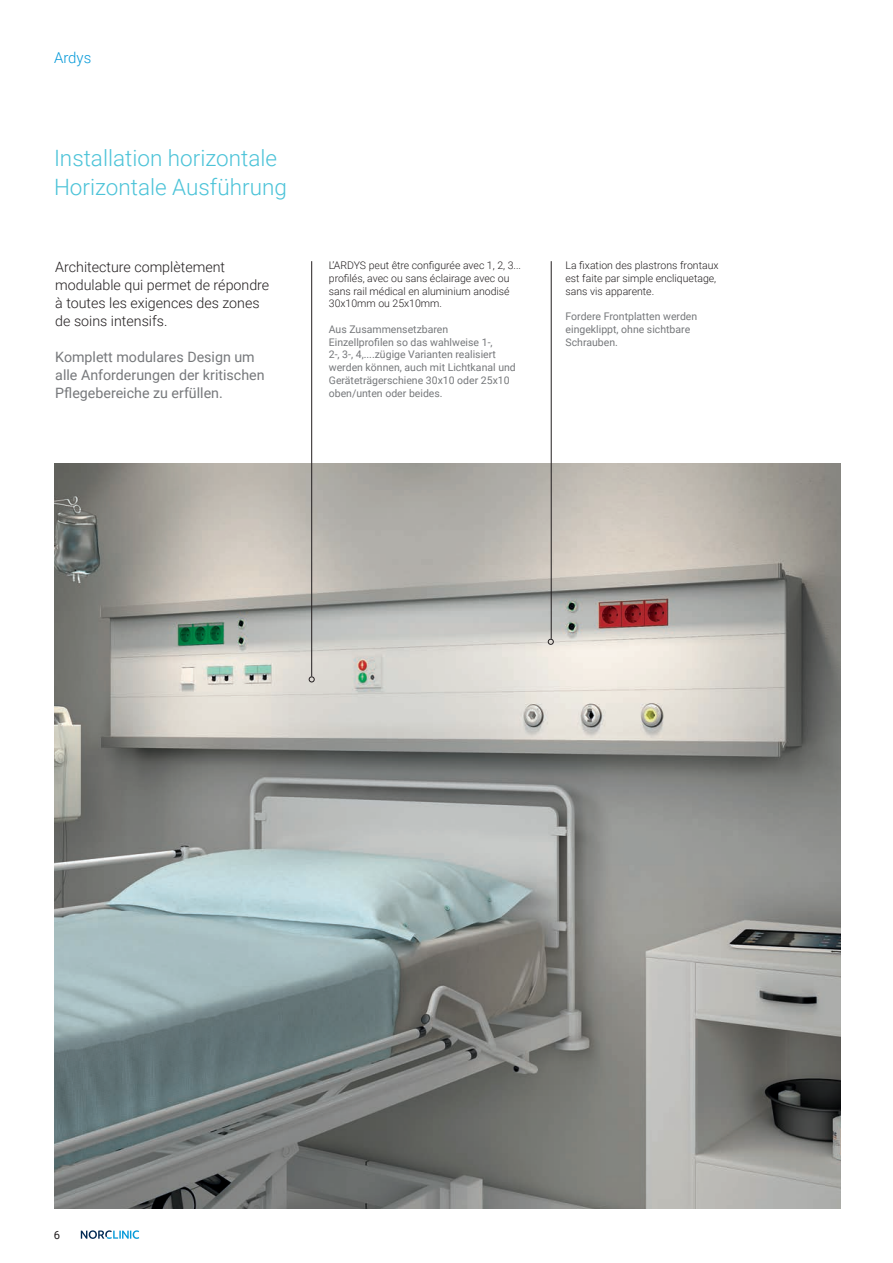
<style>
.page{position:relative;width:893px;height:1263px;background:#fff}
.page>*{position:absolute;margin:0;border:0;box-sizing:border-box;transform-origin:0 0}
.t1{font:300 22.5px/28.5px "Roboto";color:#4cc3d8}
.t2{font:300 15px "Roboto";color:#069ad9}
.t3{font:300 14.25px/18px "Roboto";color:#231f20}
.t4{font:14.25px/18px "Roboto";color:#76787b}
.t5{font:11.25px "Roboto";color:#231f20}
.t6{font:10.5px/12.8px "Roboto";color:#76787b}
.t7{font:300 10.5px/12.8px "Roboto";color:#231f20}
</style>
<div class="page">
<svg style="left:81px;top:1230px;width:58px;height:9px"></svg>
<img style="left:54px;top:463px;width:786px;height:746px">
<svg style="left:309px;top:676px;width:6px;height:6px"></svg>
<hr style="left:311px;top:261px;width:1px;height:415px;background:#231f20">
<hr style="left:551px;top:261px;width:1px;height:378px;background:#231f20">
<svg style="left:548px;top:639px;width:6px;height:6px"></svg>
<h2 class="t2" style="left:54px;top:47px;width:39px">Ardys</h2>
<h1 class="t1" style="left:54px;top:143px;width:234px">Installation horizontale<br>Horizontale Ausführung</h1>
<h3 class="t3" style="left:55px;top:257px;width:216px">Architecture complètement modulable qui permet de répondre à toutes les exigences des zones de soins intensifs.</h3>
<h3 class="t4" style="left:55px;top:347px;width:211px">Komplett modulares Design um alle Anforderungen der kritischen<br>Pflegebereiche zu erfüllen.</h3>
<p class="t7" style="left:329px;top:259px;width:194px">L’ARDYS peut être configurée avec 1, 2, 3... profilés, avec ou sans éclairage avec ou sans rail médical en aluminium anodisé 30x10mm ou 25x10mm.</p>
<p class="t6" style="left:329px;top:322px;width:188px">Aus Zusammensetzbaren Einzellprofilen so das wahlweise 1-,<br>2-, 3-, 4,....zügige Varianten realisiert werden können, auch mit Lichtkanal und Geräteträgerschiene 30x10 oder 25x10 oben/unten oder beides.</p>
<p class="t7" style="left:566px;top:259px;width:154px">La fixation des plastrons frontaux est faite par simple encliquetage, sans vis apparente.</p>
<p class="t6" style="left:566px;top:310px;width:133px">Fordere Frontplatten werden eingeklippt, ohne sichtbare<br>Schrauben.</p>
<p class="t5" style="left:54px;top:1227px;width:8px">6</p>
</div>
